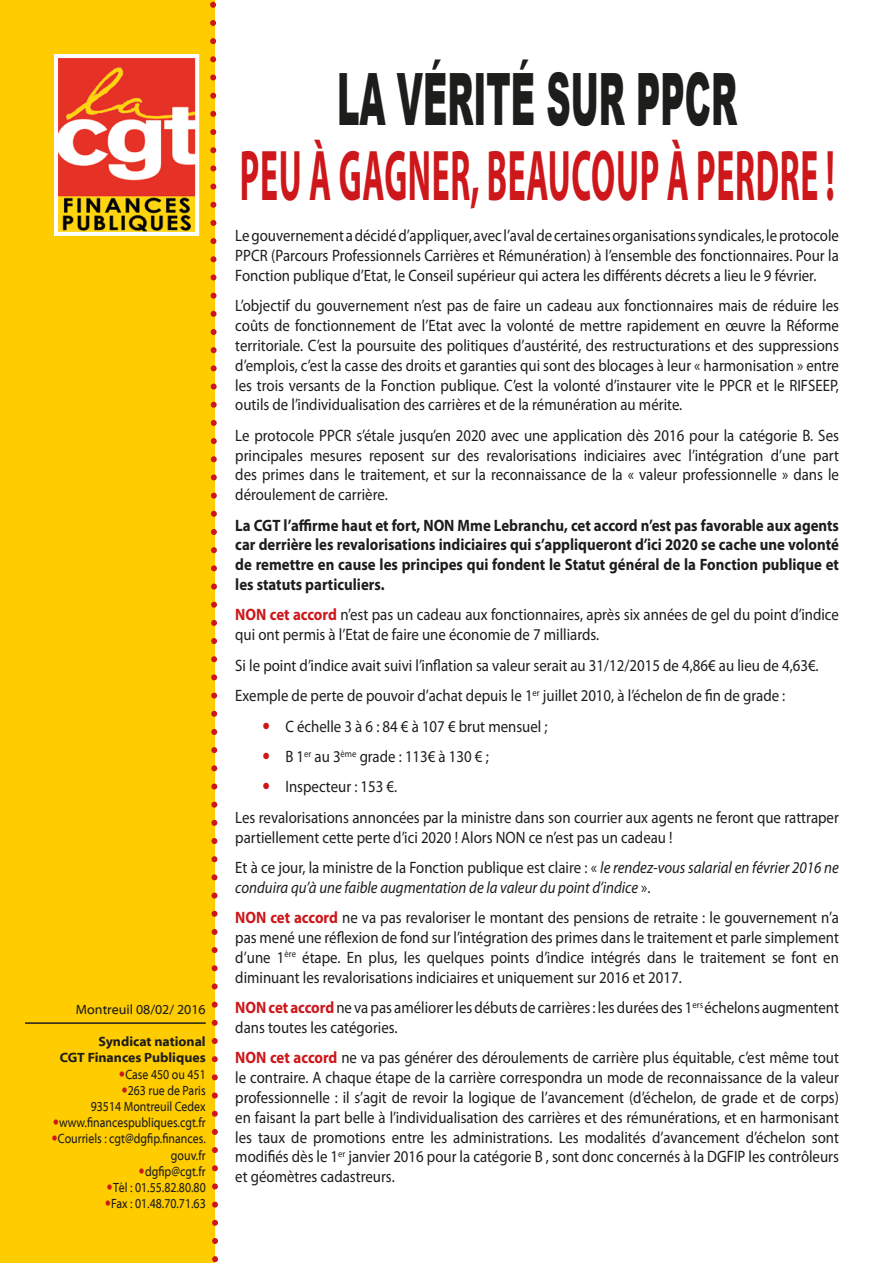
<style>
.page{position:relative;width:893px;height:1263px;background:#fff}
.page>*{position:absolute;margin:0;border:0;box-sizing:border-box;transform-origin:0 0}
.t1{font:700 72.3px "Myriad Pro";letter-spacing:.02em;color:#cd171a;scale:.47 1}
.t2{font:900 72.3px "Arial";color:#1d1d1b;scale:.47 1}
.t3{font:16.5px/19.8px "Myriad Pro";color:#1d1d1b;text-align:justify;scale:.9 1}
.t4{font:700 16.5px/19.8px "Myriad Pro";color:#1d1d1b;text-align:justify;scale:.9 1}
.t5{font:italic 16.5px/19.8px "Myriad Pro";color:#1d1d1b;scale:.9 1}
.t6{font:13.5px/16.2px "Myriad Web Pro";color:#1d1d1b;text-align:right;scale:.85 1}
.t7{font:700 13.5px "Myriad Web Pro";color:#1d1d1b}
.t8{font:13.5px "Myriad Web Pro";color:#1d1d1b}
.s1{font-weight:700;color:#cd171a}
.s2{font-style:normal}
</style>
<div class="page">
<div style="left:0;top:0;width:214px;height:1263px;background:#fc0"></div>
<svg style="left:210px;top:0;width:8px;height:1263px"></svg>
<img style="left:59px;top:59px;width:135px;height:172px">
<div style="left:54px;top:54px;width:145px;height:182px;border:4px solid #fff"></div>
<hr style="left:25px;top:1022px;width:181px;height:2px;background:#1d1d1b">
<p class="t8" style="left:76px;top:1002px;width:131px">Montreuil 08/02/ 2016</p>
<p class="t7" style="left:98px;top:1034px;width:109px">Syndicat national</p>
<p class="t7" style="left:60px;top:1050px;width:147px">CGT Finances Publiques</p>
<p class="t6" style="left:125px;top:1066px;width:96px">Case 450 ou 451</p>
<p class="t6" style="left:128px;top:1082px;width:93px">263 rue de Paris</p>
<p class="t6" style="left:91px;top:1099px;width:137px">93514 Montreuil Cedex</p>
<p class="t6" style="left:59px;top:1115px;width:174px">www.financespubliques.cgt.fr</p>
<p class="t6" style="left:58px;top:1131px;width:175px">Courriels : cgt@dgfip.finances. gouv.fr</p>
<p class="t6" style="left:145px;top:1163px;width:73px">dgfip@cgt.fr</p>
<p class="t6" style="left:113px;top:1180px;width:111px">Tél : 01.55.82.80.80</p>
<p class="t6" style="left:111px;top:1196px;width:113px">Fax : 01.48.70.71.63</p>
<p class="t2" style="left:337px;top:47px;width:853px">LA VÉRITÉ SUR PPCR</p>
<p class="t1" style="left:240px;top:128px;width:1267px">PEU À GAGNER, BEAUCOUP À PERDRE !</p>
<p class="t3" style="left:235px;top:226px;width:672px">Le gouvernement a décidé d’appliquer, avec l’aval de certaines organisations syndicales, le protocole PPCR (Parcours Professionnels Carrières et Rémunération) à l’ensemble des fonctionnaires. Pour la Fonction publique d’Etat, le Conseil supérieur qui actera les différents décrets a lieu le 9 février.</p>
<p class="t3" style="left:235px;top:296px;width:672px">L’objectif du gouvernement n’est pas de faire un cadeau aux fonctionnaires mais de réduire les coûts de fonctionnement de l’Etat avec la volonté de mettre rapidement en œuvre la Réforme territoriale. C’est la poursuite des politiques d’austérité, des restructurations et des suppressions d’emplois, c’est la casse des droits et garanties qui sont des blocages à leur « harmonisation » entre les trois versants de la Fonction publique. C’est la volonté d’instaurer vite le PPCR et le RIFSEEP, outils de l’individualisation des carrières et de la rémunération au mérite.</p>
<p class="t3" style="left:235px;top:425px;width:672px">Le protocole PPCR s’étale jusqu’en 2020 avec une application dès 2016 pour la catégorie B. Ses principales mesures reposent sur des revalorisations indiciaires avec l’intégration d’une part des primes dans le traitement, et sur la reconnaissance de la « valeur professionnelle » dans le déroulement de carrière.</p>
<p class="t4" style="left:235px;top:515px;width:672px">La CGT l’affirme haut et fort, NON Mme Lebranchu, cet accord n’est pas favorable aux agents car derrière les revalorisations indiciaires qui s’appliqueront d’ici 2020 se cache une volonté de remettre en cause les principes qui fondent le Statut général de la Fonction publique et les statuts particuliers.</p>
<p class="t3" style="left:235px;top:605px;width:672px"><span class="s1">NON cet accord</span> n’est pas un cadeau aux fonctionnaires, après six années de gel du point d’indice qui ont permis à l’Etat de faire une économie de 7 milliards.</p>
<p class="t3" style="left:235px;top:655px;width:650px">Si le point d’indice avait suivi l’inflation sa valeur serait au 31/12/2015 de 4,86€ au lieu de 4,63€.</p>
<p class="t3" style="left:235px;top:685px;width:613px">Exemple de perte de pouvoir d’achat depuis le 1<sup>er</sup> juillet 2010, à l’échelon de fin de grade :</p>
<p class="t3" style="left:285px;top:716px;width:293px">C échelle 3 à 6 : 84 € à 107 € brut mensuel ;</p>
<p class="t3" style="left:285px;top:746px;width:227px">B 1<sup>er</sup> au 3<sup>ème</sup> grade : 113€ à 130 € ;</p>
<p class="t3" style="left:285px;top:777px;width:126px">Inspecteur : 153 €.</p>
<p class="t3" style="left:235px;top:807px;width:672px">Les revalorisations annoncées par la ministre dans son courrier aux agents ne feront que rattraper partiellement cette perte d’ici 2020 ! Alors NON ce n’est pas un cadeau !</p>
<p class="t5" style="left:235px;top:857px;width:672px"><span class="s2">Et à ce jour, la ministre de la Fonction publique est claire : «</span> le rendez-vous salarial en février 2016 ne conduira qu’à une faible augmentation de la valeur du point d’indice <span class="s2">».</span></p>
<p class="t3" style="left:235px;top:908px;width:672px"><span class="s1">NON cet accord</span> ne va pas revaloriser le montant des pensions de retraite : le gouvernement n’a pas mené une réflexion de fond sur l’intégration des primes dans le traitement et parle simplement d’une 1<sup>ère</sup> étape. En plus, les quelques points d’indice intégrés dans le traitement se font en diminuant les revalorisations indiciaires et uniquement sur 2016 et 2017.</p>
<p class="t3" style="left:235px;top:997px;width:672px"><span class="s1">NON cet accord</span> ne va pas améliorer les débuts de carrières : les durées des 1<sup>ers</sup> échelons augmentent dans toutes les catégories.</p>
<p class="t3" style="left:235px;top:1048px;width:672px"><span class="s1">NON cet accord</span> ne va pas générer des déroulements de carrière plus équitable, c’est même tout le contraire. A chaque étape de la carrière correspondra un mode de reconnaissance de la valeur professionnelle : il s’agit de revoir la logique de l’avancement (d’échelon, de grade et de corps) en faisant la part belle à l’individualisation des carrières et des rémunérations, et en harmonisant les taux de promotions entre les administrations. Les modalités d’avancement d’échelon sont modifiés dès le 1<sup>er</sup> janvier 2016 pour la catégorie B , sont donc concernés à la DGFIP les contrôleurs et géomètres cadastreurs.</p>
</div>
